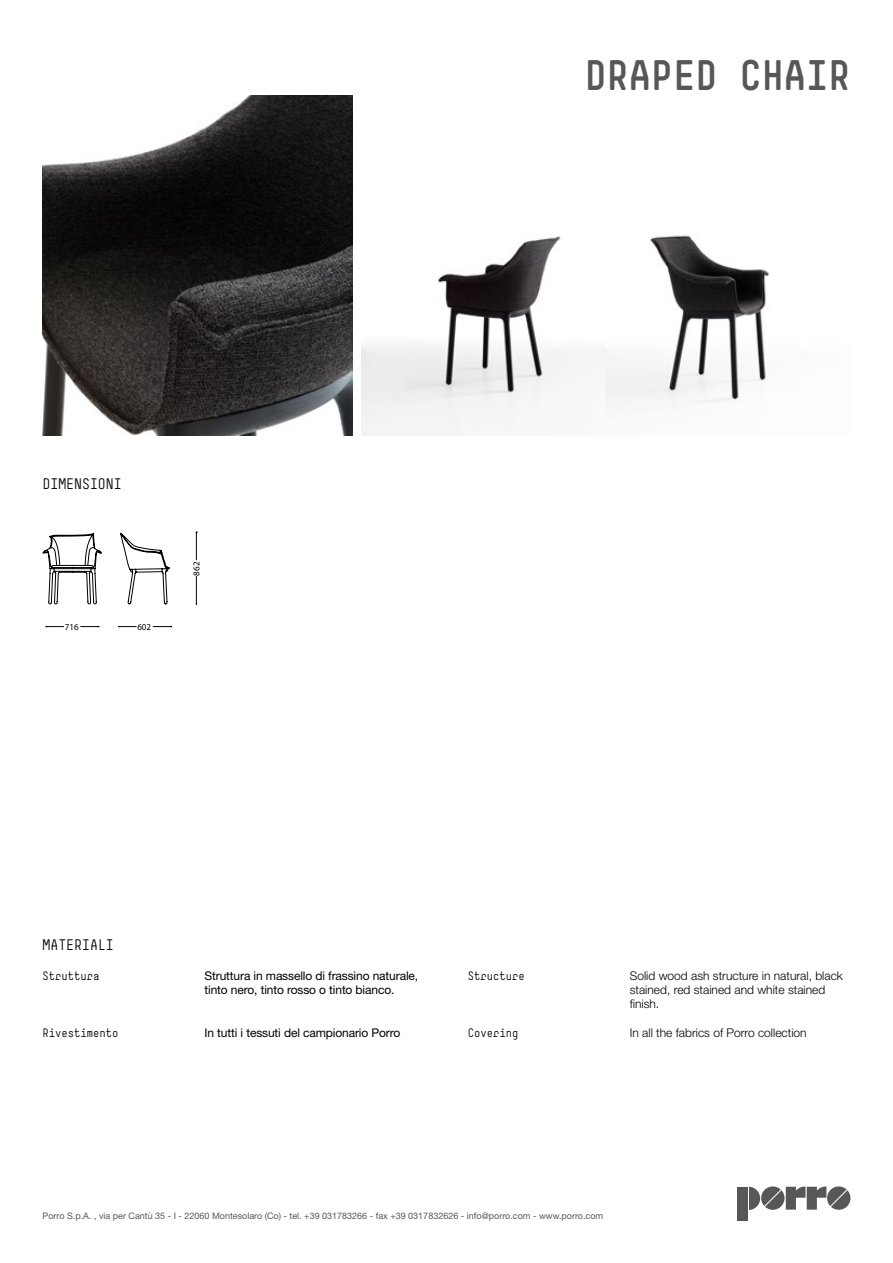
<style>
.page{position:relative;width:893px;height:1263px;background:#fff}
.page>*{position:absolute;margin:0;border:0;box-sizing:border-box;transform-origin:0 0}
.t1{font:700 42px "Simple";color:#575756}
.t2{font:15px "Simple";color:#000}
.t3{font:300 12px/14.4px "Helvetica Neue LT Pro";color:#000}
.t4{font:12px/14.4px "Helvetica Neue LT Pro";letter-spacing:-.01em;color:#000}
.t5{font:12px "Simple";color:#000}
.t6{font:9px "Helvetica Neue LT Pro";color:#575756}
.t7{font:9px "Myriad Pro";color:#000}
</style>
<div class="page">
<img style="left:361px;top:235px;width:408px;height:201px">
<div style="left:738px;top:1186px;width:10px;height:34px;background:#575756"></div>
<svg style="left:749px;top:1186px;width:101px;height:24px"></svg>
<img style="left:43px;top:96px;width:310px;height:340px">
<svg style="left:45px;top:625px;width:19px;height:3px"></svg>
<svg style="left:81px;top:625px;width:19px;height:3px"></svg>
<svg style="left:118px;top:625px;width:18px;height:3px"></svg>
<svg style="left:153px;top:625px;width:19px;height:3px"></svg>
<svg style="left:195px;top:576px;width:2px;height:29px"></svg>
<svg style="left:195px;top:531px;width:2px;height:29px"></svg>
<svg style="left:42px;top:532px;width:128px;height:73px"></svg>
<h1 class="t1" style="left:584px;top:50px;width:268px">DRAPED CHAIR</h1>
<h2 class="t2" style="left:43px;top:474px;width:81px">DIMENSIONI</h2>
<p class="t7" style="left:65px;top:622px;width:15px">716</p>
<p class="t7" style="left:137px;top:622px;width:15px">602</p>
<p class="t7" style="left:191px;top:575px;width:15px;rotate:-90deg">862</p>
<h2 class="t2" style="left:43px;top:935px;width:73px">MATERIALI</h2>
<h3 class="t5" style="left:43px;top:968px;width:59px">Struttura</h3>
<h3 class="t4" style="left:205px;top:968px;width:215px">Struttura in massello di frassino naturale, tinto nero, tinto rosso o tinto bianco.</h3>
<h3 class="t5" style="left:43px;top:1026px;width:78px">Rivestimento</h3>
<h3 class="t4" style="left:205px;top:1025px;width:197px">In tutti i tessuti del campionario Porro</h3>
<h3 class="t5" style="left:468px;top:968px;width:59px">Structure</h3>
<h3 class="t3" style="left:630px;top:968px;width:215px">Solid wood ash structure in natural, black stained, red stained and white stained finish.</h3>
<h3 class="t5" style="left:468px;top:1026px;width:52px">Covering</h3>
<h3 class="t3" style="left:630px;top:1025px;width:178px">In all the fabrics of Porro collection</h3>
<p class="t6" style="left:43px;top:1211px;width:562px">Porro S.p.A. , via per Cantù 35 - I - 22060 Montesolaro (Co) - tel. +39 031783266 - fax +39 0317832626 - info@porro.com - www.porro.com</p>
</div>
